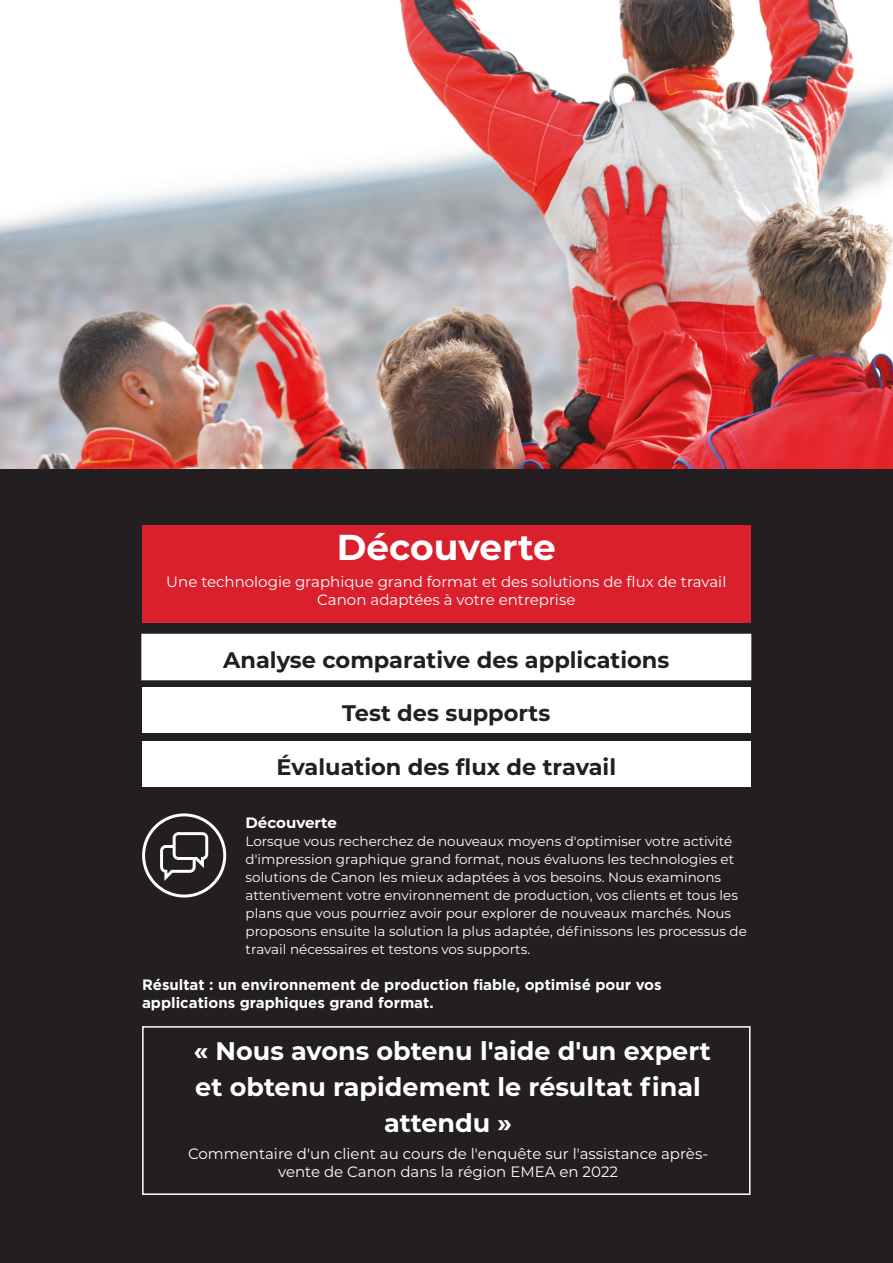
<style>
.page{position:relative;width:893px;height:1263px;background:#fff}
.page>*{position:absolute;margin:0;border:0;box-sizing:border-box;transform-origin:0 0}
.Sub_Title{font:700 36px "Montserrat";color:#fff}
.pull_quote{font:700 25.5px/36px "Montserrat";color:#fff;text-align:center}
.Sub_Title-2{font:700 22.5px "Montserrat";color:#231f20}
.Body_tekst{font:15px/18px "Montserrat";color:#fff;text-align:center}
.Body_tekst-2{font:700 15px/18px "Gotham";color:#fff}
.Body_tekst-3{font:700 15px "Montserrat";color:#fff}
.Body_tekst-4{font:13.5px/18px "Montserrat";color:#fff}
</style>
<div class="page">
<div style="left:0;top:468px;width:893px;height:795px;background:#231f20"></div>
<img style="left:0;top:0;width:893px;height:468px">
<div style="left:142px;top:1026px;width:609px;height:169px;border:2px solid #fff"></div>
<div style="left:142px;top:525px;width:609px;height:98px;background:#da202d"></div>
<svg style="left:142px;top:813px;width:84px;height:84px"></svg>
<div style="left:142px;top:634px;width:609px;height:45px;background:#fff"></div>
<div style="left:141px;top:634px;width:610px;height:46px;border:2px solid #fff"></div>
<div style="left:142px;top:687px;width:609px;height:45px;background:#fff"></div>
<div style="left:142px;top:741px;width:609px;height:45px;background:#fff"></div>
<p class="Sub_Title" style="left:337px;top:522px;width:221px">Découverte</p>
<p class="Body_tekst" style="left:166px;top:572px;width:562px">Une technologie graphique grand format et des solutions de flux de travail<br>Canon adaptées à votre entreprise</p>
<p class="Sub_Title-2" style="left:223px;top:644px;width:448px">Analyse comparative des applications</p>
<p class="Sub_Title-2" style="left:342px;top:697px;width:210px">Test des supports</p>
<p class="Sub_Title-2" style="left:276px;top:751px;width:341px">Évaluation des flux de travail</p>
<p class="Body_tekst-3" style="left:246px;top:812px;width:93px">Découverte</p>
<p class="Body_tekst-4" style="left:246px;top:832px;width:503px">Lorsque vous recherchez de nouveaux moyens d'optimiser votre activité d'impression graphique grand format, nous évaluons les technologies et solutions de Canon les mieux adaptées à vos besoins. Nous examinons attentivement votre environnement de production, vos clients et tous les plans que vous pourriez avoir pour explorer de nouveaux marchés. Nous proposons ensuite la solution la plus adaptée, définissons les processus de travail nécessaires et testons vos supports.</p>
<p class="Body_tekst-2" style="left:142px;top:976px;width:521px">Résultat : un environnement de production fiable, optimisé pour vos applications graphiques grand format.</p>
<p class="pull_quote" style="left:194px;top:1032px;width:518px">« Nous avons obtenu l'aide d'un expert et obtenu rapidement le résultat final attendu »</p>
<p class="Body_tekst" style="left:188px;top:1144px;width:521px">Commentaire d'un client au cours de l'enquête sur l'assistance après&shy;vente de Canon dans la région EMEA en 2022</p>
</div>
